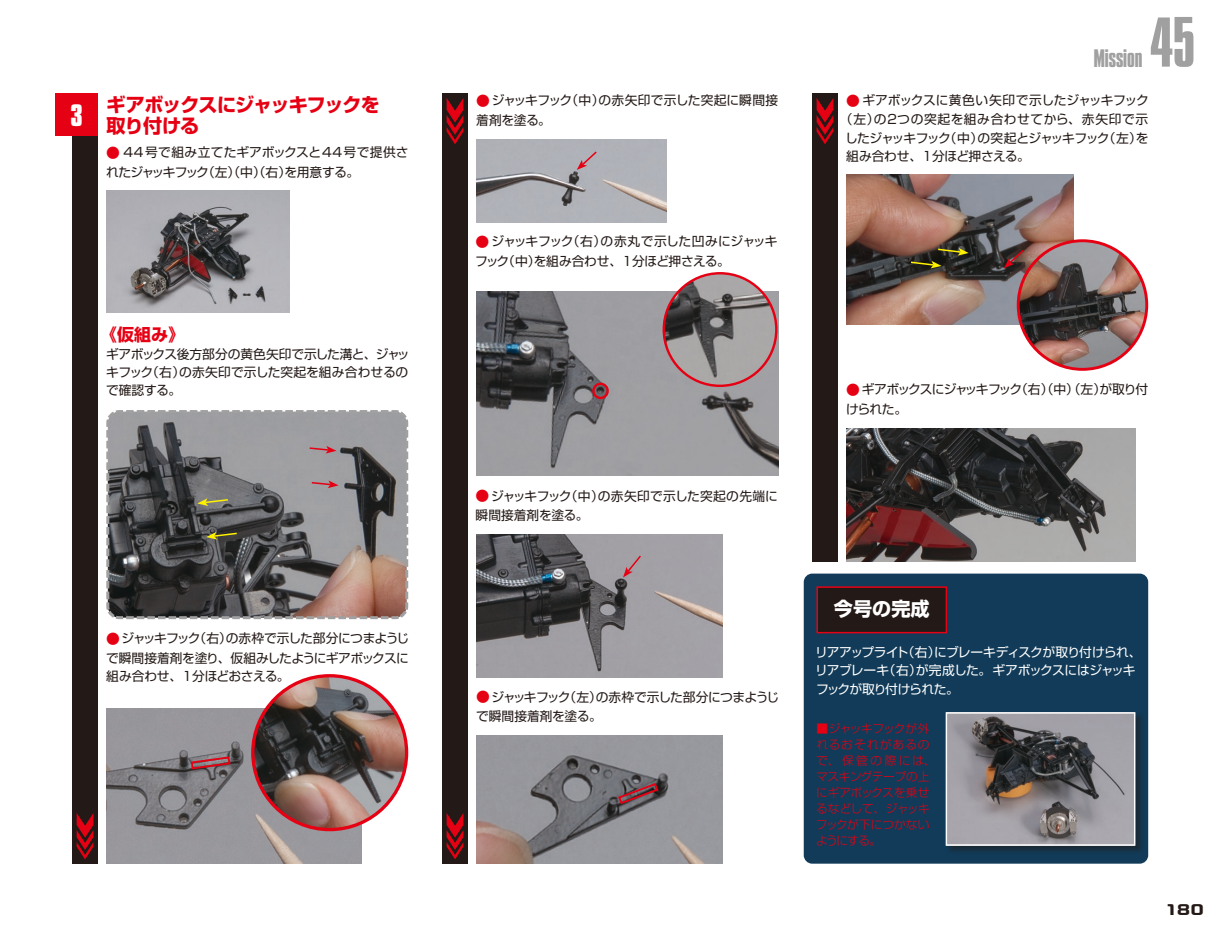
<style>
.page{position:relative;width:1212px;height:936px;background:#fff}
.page>*{position:absolute;margin:0;border:0;box-sizing:border-box;transform-origin:0 0}
.t1{font:61.05px "Press Gothic";color:#a0a0a1}
.t2{font:21.75px "Press Gothic";color:#a0a0a1}
.t3{font:700 19.2px/21.3px "Shin Go Pro";letter-spacing:-.055em;color:#e60013}
.t4{font:700 19.2px "Shin Go Pro";color:#fff}
.t5{font:700 16.95px "Shin Go Pro";color:#e60013}
.t6{font:700 13.2px "Ro G San Srf Std";color:#231916;scale:1.25 1}
.t7{font:12.75px/19.6px "Shin Go Pro";letter-spacing:-.03em;color:#231916}
.t8{font:12.75px/18.1px "Shin Go Pro";letter-spacing:-.055em;color:#fff}
.t9{font:12.75px/19.6px "Shin Go Pro";letter-spacing:-.005em;color:#231916}
.t10{font:12.75px/19.6px "Shin Go Pro";letter-spacing:.025em;color:#231916;text-align:center}
.t11{font:12.75px/18px "Shin Go Pro";letter-spacing:-.05em;color:#231916}
.t12{font:12.75px/19.6px "Shin Go Pro";color:#231916}
.t13{font:12.75px/19.6px "Shin Go Pro";letter-spacing:-.095em;color:#231916}
.t14{font:12.75px/19.6px "Shin Go Pro";letter-spacing:-.01em;color:#231916}
.t15{font:300 11.7px/15.9px "Shin Go Pro";letter-spacing:-.015em;color:#e60013}
.s1{font-size:13.8px;color:#e60013}
</style>
<div class="page">
<div style="left:442px;top:94px;width:26px;height:769px;background:#231916"></div>
<div style="left:812px;top:94px;width:26px;height:467px;background:#231916"></div>
<div style="left:804px;top:573px;width:344px;height:290px;background:#113b58;border-radius:9px"></div>
<div style="left:817px;top:587px;width:129px;height:45px;background:#231916"></div>
<div style="left:816px;top:586px;width:131px;height:47px;border:2px solid #e60013"></div>
<div style="left:945px;top:711px;width:199px;height:143px;background:#231916;opacity:.5"></div>
<img style="left:948px;top:714px;width:185px;height:129px">
<div style="left:946px;top:712px;width:189px;height:133px;border:1px solid #fff"></div>
<div style="left:72px;top:94px;width:26px;height:769px;background:#231916"></div>
<svg style="left:77px;top:813px;width:16px;height:46px"></svg>
<svg style="left:447px;top:813px;width:16px;height:46px"></svg>
<svg style="left:447px;top:98px;width:16px;height:46px"></svg>
<svg style="left:816px;top:98px;width:17px;height:46px"></svg>
<img style="left:476px;top:139px;width:190px;height:84px">
<img style="left:846px;top:175px;width:227px;height:149px">
<img style="left:846px;top:428px;width:289px;height:133px">
<img style="left:106px;top:708px;width:255px;height:155px">
<img style="left:476px;top:291px;width:302px;height:185px">
<img style="left:106px;top:191px;width:183px;height:122px">
<img style="left:476px;top:534px;width:247px;height:143px">
<img style="left:476px;top:735px;width:247px;height:128px">
<div style="left:55px;top:94px;width:43px;height:42px;background:#e60013"></div>
<img style="left:253px;top:675px;width:154px;height:154px;border-radius:77px">
<div style="left:251px;top:674px;width:157px;height:157px;border:3px solid #e60013;border-radius:50%"></div>
<img style="left:664px;top:273px;width:112px;height:113px;border-radius:56px">
<div style="left:662px;top:272px;width:115px;height:115px;border:2px solid #e60013;border-radius:50%"></div>
<img style="left:1018px;top:241px;width:129px;height:128px;border-radius:64px">
<div style="left:1017px;top:239px;width:131px;height:132px;border:3px solid #e60013;border-radius:50%"></div>
<svg style="left:106px;top:410px;width:303px;height:210px"></svg>
<svg style="left:206px;top:531px;width:32px;height:8px"></svg>
<svg style="left:197px;top:498px;width:32px;height:8px"></svg>
<svg style="left:308px;top:446px;width:28px;height:7px"></svg>
<svg style="left:310px;top:480px;width:29px;height:8px"></svg>
<svg style="left:190px;top:755px;width:42px;height:15px"></svg>
<svg style="left:577px;top:150px;width:21px;height:20px"></svg>
<div style="left:592px;top:382px;width:17px;height:17px;border:2px solid #e60013;border-radius:50%"></div>
<svg style="left:623px;top:554px;width:19px;height:23px"></svg>
<svg style="left:617px;top:781px;width:43px;height:24px"></svg>
<svg style="left:909px;top:248px;width:60px;height:20px"></svg>
<svg style="left:1004px;top:248px;width:21px;height:20px"></svg>
<h3 class="t3" style="left:70px;top:92px;width:311px;text-indent:36px">ギアボックスにジャッキフックを<br><sup>3</sup> 取り付ける</h3>
<p class="t9" style="left:106px;top:141px;width:304px"><span class="s1">●</span> 44号で組み立てたギアボックスと44号で提供されたジャッキフック（左）（中）（右）を用意する。</p>
<h3 class="t5" style="left:100px;top:320px;width:87px">《仮組み》</h3>
<p class="t7" style="left:106px;top:343px;width:305px;line-height:18.1px;text-align:justify">ギアボックス後方部分の黄色矢印で示した溝と、ジャッキフック（右）の赤矢印で示した突起を組み合わせるので確認する。</p>
<p class="t7" style="left:106px;top:627px;width:305px"><span class="s1">●</span> ジャッキフック（右）の赤枠で示した部分につまようじで瞬間接着剤を塗り、仮組みしたようにギアボックスに</p>
<p class="t7" style="left:106px;top:664px;width:185px">組み合わせ、１分ほどおさえる。</p>
<p class="t14" style="left:476px;top:89px;width:303px"><span class="s1">●</span>ジャッキフック（中）の赤矢印で示した突起に瞬間接着剤を塗る。</p>
<p class="t7" style="left:475px;top:230px;width:304px"><span class="s1">●</span> ジャッキフック（右）の赤丸で示した凹みにジャッキフック（中）を組み合わせ、１分ほど押さえる。</p>
<h2 class="t2" style="left:1094px;top:44px;width:50px">Mission</h2>
<h1 class="t1" style="left:1150px;top:3px;width:46px">45</h1>
<p class="t10" style="left:840px;top:89px;width:310px"><span class="s1">●</span> ギアボックスに黄色い矢印で示したジャッキフック（左）の２つの突起を組み合わせてから、赤矢印で示</p>
<p class="t11" style="left:845px;top:127px;width:305px">したジャッキフック（中）の突起とジャッキフック（左）を組み合わせ、１分ほど押さえる。</p>
<p class="t12" style="left:476px;top:484px;width:304px"><span class="s1">●</span>ジャッキフック（中）の赤矢印で示した突起の先端に瞬間接着剤を塗る。</p>
<p class="t7" style="left:476px;top:685px;width:305px"><span class="s1">●</span> ジャッキフック（左）の赤枠で示した部分につまようじで瞬間接着剤を塗る。</p>
<p class="t13" style="left:846px;top:378px;width:304px"><span class="s1">●</span> ギアボックスにジャッキフック（右）（中）（左）が取り付けられた。</p>
<h3 class="t4" style="left:834px;top:593px;width:97px">今号の完成</h3>
<p class="t8" style="left:815px;top:642px;width:328px">リアアップライト（右）にブレーキディスクが取り付けられ、リアブレーキ（右）が完成した。ギアボックスにはジャッキフックが取り付けられた。</p>
<p class="t15" style="left:816px;top:719px;width:121px">■ジャッキフックが外れるおそれがあるので、保管の際には、マスキングテープの上にギアボックスを乗せるなどして、ジャッキフックが下につかないようにする。</p>
<p class="t6" style="left:1166px;top:900px;width:32px">180</p>
</div>
